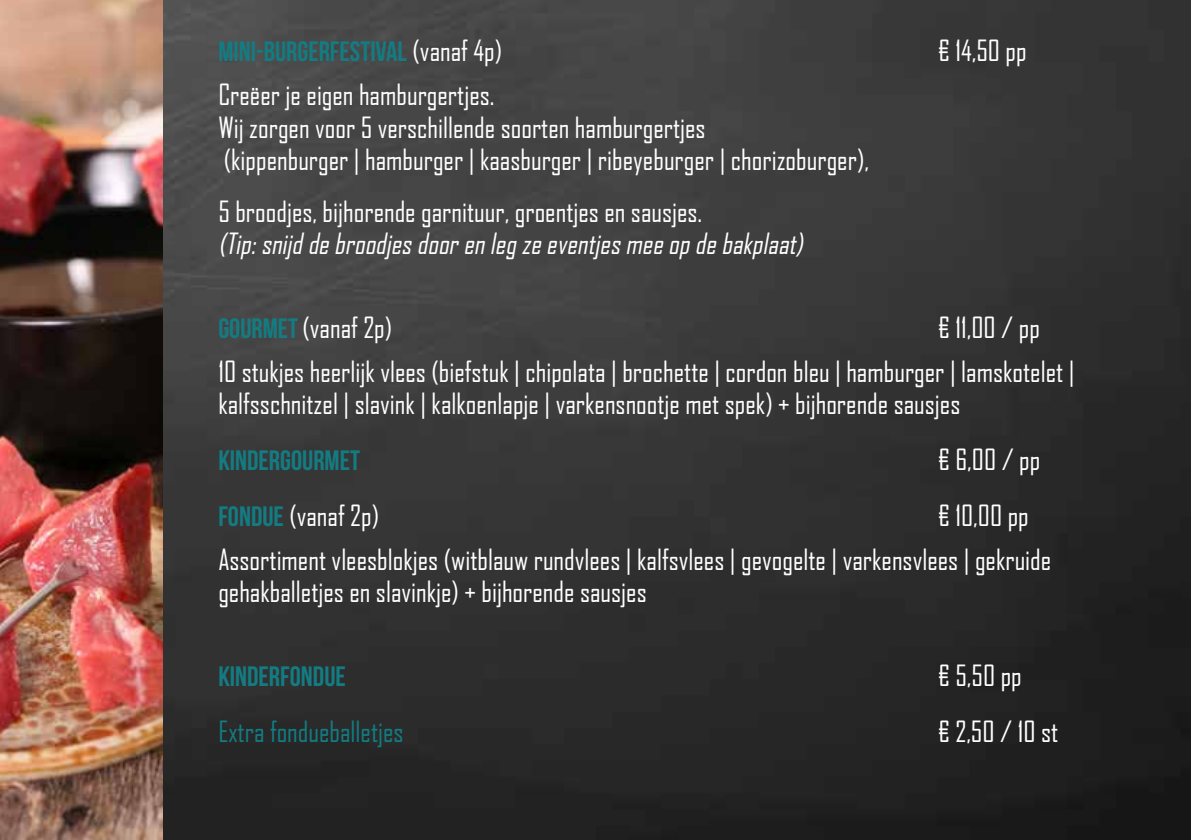
<style>
.page{position:relative;width:1191px;height:840px;background:#fff}
.page>*{position:absolute;margin:0;border:0;box-sizing:border-box;transform-origin:0 0}
.t1{font:28px/32px "Agency FB";color:#fff}
.t2{font:italic 28px "Agency FB";color:#fff}
.t3{font:28px "Bebas Neue";color:#137c82}
.t4{font:28px "Agency FB";color:#137c82}
.s1{font-family:"Agency FB";color:#fff}
.s2{font-family:"Bebas Neue";color:#137c82}
</style>
<div class="page">
<img style="left:163px;top:0;width:1028px;height:839px">
<img style="left:0;top:0;width:163px;height:839px">
<p class="t3" style="left:218px;top:36px;width:285px">MINI-BURGERFESTIVAL <span class="s1">(vanaf 4p)</span></p>
<p class="t1" style="left:938px;top:34px;width:90px">€ 14,50 pp</p>
<p class="t1" style="left:218px;top:78px;width:652px">Creëer je eigen hamburgertjes.<br>Wij zorgen voor 5 verschillende soorten hamburgertjes<br>(kippenburger | hamburger | kaasburger | ribeyeburger | chorizoburger),</p>
<p class="t1" style="left:218px;top:194px;width:485px">5 broodjes, bijhorende garnituur, groentjes en sausjes.</p>
<p class="t2" style="left:218px;top:226px;width:592px">(Tip:snijddebroodjesdoorenlegzeeventjesmeeopdebakplaat)</p>
<p class="t1" style="left:218px;top:310px;width:175px"><span class="s2">GOURMET</span> (vanaf 2p)</p>
<p class="t1" style="left:218px;top:304px;width:857px;line-height:44px;text-indent:720px">€ 11,00 / pp<br>10 stukjes heerlijk vlees (biefstuk | chipolata | brochette | cordon bleu | hamburger | lamskotelet |</p>
<p class="t1" style="left:218px;top:386px;width:743px">kalfsschnitzel | slavink | kalkoenlapje | varkensnootje met spek) + bijhorende sausjes</p>
<p class="t3" style="left:218px;top:444px;width:143px">KINDERGOURMET</p>
<p class="t1" style="left:938px;top:442px;width:103px">€ 6,00 / pp</p>
<p class="t1" style="left:218px;top:498px;width:162px"><span class="s2">FONDUE</span> (vanaf 2p)</p>
<p class="t1" style="left:218px;top:492px;width:834px;line-height:44px;text-indent:720px">€ 10,00 pp<br>Assortiment vleesblokjes (witblauw rundvlees | kalfsvlees | gevogelte | varkensvlees | gekruide</p>
<p class="t1" style="left:218px;top:574px;width:430px">gehakballetjes en slavinkje) + bijhorende sausjes</p>
<p class="t3" style="left:218px;top:660px;width:129px">KINDERFONDUE</p>
<p class="t1" style="left:938px;top:658px;width:85px">€ 5,50 pp</p>
<p class="t4" style="left:218px;top:714px;width:187px">Extra fondueballetjes</p>
<p class="t1" style="left:938px;top:714px;width:121px">€ 2,50 / 10 st</p>
</div>
